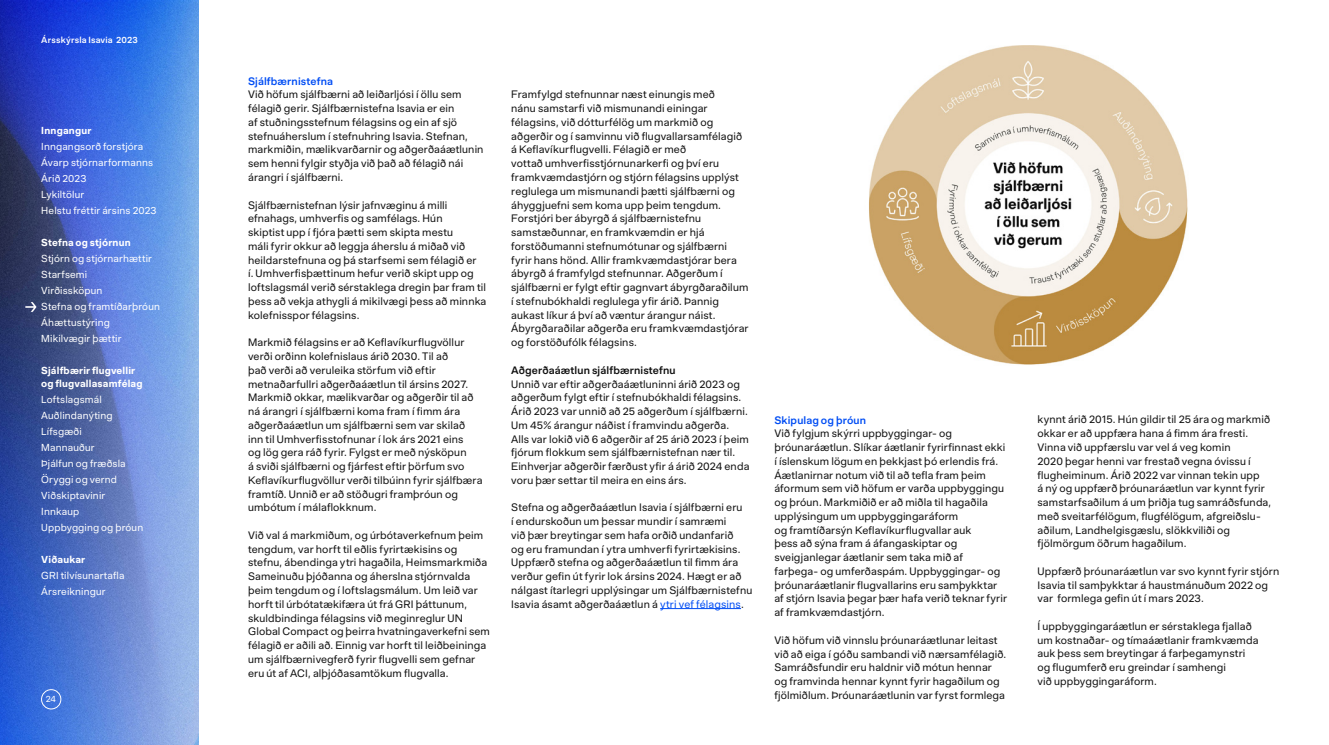
<style>
.page{position:relative;width:1329px;height:745px;background:#fff}
.page>*{position:absolute;margin:0;border:0;box-sizing:border-box;transform-origin:0 0}
.t1{font:10.62px/13.8px "KEF Oasis";letter-spacing:.015em;color:#101010}
.t2{font:100 10.62px "KEF Oasis VF";letter-spacing:.015em;color:#004df4}
.t3{font:100 10.62px "KEF Oasis VF";letter-spacing:.015em;color:#101010}
.t4{font:10px/16px "KEF Oasis";letter-spacing:.015em;color:#fff}
.t5{font:700 10px/12.5px "KEF Oasis";letter-spacing:.02em;color:#fff}
.t6{font:600 8.75px "KEF Oasis";letter-spacing:.025em;color:#fff}
.t7{font:8.75px "KEF Oasis";color:#fff}
.s1{color:#004df4}
</style>
<div class="page">
<img style="left:0;top:0;width:199px;height:744px">
<div style="left:41px;top:689px;width:20px;height:19px;border:1px solid #fff;border-radius:10px"></div>
<hr style="left:660px;top:607px;width:81px;height:1px;background:#004df4">
<svg style="left:25px;top:302px;width:12px;height:9px"></svg>
<img style="left:869px;top:45px;width:319px;height:320px">
<p class="t6" style="left:41px;top:32px;width:98px">Ársskýrsla Isavia 2023</p>
<p class="t5" style="left:41px;top:123px;width:52px">Inngangur</p>
<p class="t4" style="left:41px;top:138px;width:117px">Inngangsorð forstjóra<br>Ávarp stjórnarformanns<br>Árið 2023<br>Lykiltölur<br>Helstu fréttir ársins 2023</p>
<p class="t5" style="left:41px;top:235px;width:91px">Stefna og stjórnun</p>
<p class="t4" style="left:41px;top:250px;width:120px">Stjórn og stjórnarhættir<br>Starfsemi<br>Virðissköpun<br>Stefna og framtíðarþróun<br>Áhættustýring<br>Mikilvægir þættir</p>
<p class="t5" style="left:41px;top:363px;width:103px">Sjálfbærir flugvellir og flugvallasamfélag</p>
<p class="t4" style="left:41px;top:390px;width:104px">Loftslagsmál<br>Auðlindanýting<br>Lífsgæði<br>Mannauður<br>Þjálfun og fræðsla<br>Öryggi og vernd<br>Viðskiptavinir<br>Innkaup<br>Uppbygging og þróun</p>
<p class="t5" style="left:41px;top:552px;width:45px">Viðaukar</p>
<p class="t4" style="left:41px;top:566px;width:85px">GRI tilvísunartafla<br>Ársreikningur</p>
<p class="t7" style="left:46px;top:691px;width:12px">24</p>
<p class="t2" style="left:248px;top:72px;width:86px">Sjálfbærnistefna</p>
<p class="t1" style="left:248px;top:87px;width:237px">Við höfum sjálfbærni að leiðarljósi í öllu sem félagið gerir. Sjálfbærnistefna Isavia er ein<br>af stuðningsstefnum félagsins og ein af sjö stefnuáherslum í stefnuhring Isavia. Stefnan, markmiðin, mælikvarðarnir og aðgerðaáætlunin sem henni fylgir styðja við það að félagið nái árangri í sjálfbærni.</p>
<p class="t1" style="left:248px;top:197px;width:240px">Sjálfbærnistefnan lýsir jafnvæginu á milli efnahags, umhverfis og samfélags. Hún<br>skiptist upp í fjóra þætti sem skipta mestu<br>máli fyrir okkur að leggja áherslu á miðað við heildarstefnuna og þá starfsemi sem félagið er<br>í. Umhverfisþættinum hefur verið skipt upp og loftslagsmál verið sérstaklega dregin þar fram til þess að vekja athygli á mikilvægi þess að minnka kolefnisspor félagsins.</p>
<p class="t1" style="left:248px;top:334px;width:236px">Markmið félagsins er að Keflavíkurflugvöllur verði orðinn kolefnislaus árið 2030. Til að<br>það verði að veruleika störfum við eftir metnaðarfullri aðgerðaáætlun til ársins 2027.<br>Markmið okkar, mælikvarðar og aðgerðir til að ná árangri í sjálfbærni koma fram í fimm ára aðgerðaáætlun um sjálfbærni sem var skilað inn til Umhverfisstofnunar í lok árs 2021 eins<br>og lög gera ráð fyrir. Fylgst er með nýsköpun<br>á sviði sjálfbærni og fjárfest eftir þörfum svo Keflavíkurflugvöllur verði tilbúinn fyrir sjálfbæra framtíð. Unnið er að stöðugri framþróun og umbótum í málaflokknum.</p>
<p class="t1" style="left:248px;top:527px;width:243px">Við val á markmiðum, og úrbótaverkefnum þeim tengdum, var horft til eðlis fyrirtækisins og stefnu, ábendinga ytri hagaðila, Heimsmarkmiða Sameinuðu þjóðanna og áherslna stjórnvalda þeim tengdum og í loftslagsmálum. Um leið var horft til úrbótatækifæra út frá GRI þáttunum, skuldbindinga félagsins við meginreglur UN Global Compact og þeirra hvatningaverkefni sem félagið er aðili að. Einnig var horft til leiðbeininga um sjálfbærnivegferð fyrir flugvelli sem gefnar eru út af ACI, alþjóðasamtökum flugvalla.</p>
<p class="t1" style="left:511px;top:87px;width:239px">Framfylgd stefnunnar næst einungis með<br>nánu samstarfi við mismunandi einingar félagsins, við dótturfélög um markmið og aðgerðir og í samvinnu við flugvallarsamfélagið á Keflavíkurflugvelli. Félagið er með<br>vottað umhverfisstjórnunarkerfi og því eru framkvæmdastjórn og stjórn félagsins upplýst reglulega um mismunandi þætti sjálfbærni og áhyggjuefni sem koma upp þeim tengdum.<br>Forstjóri ber ábyrgð á sjálfbærnistefnu samstæðunnar, en framkvæmdin er hjá forstöðumanni stefnumótunar og sjálfbærni fyrir hans hönd. Allir framkvæmdastjórar bera ábyrgð á framfylgd stefnunnar. Aðgerðum í sjálfbærni er fylgt eftir gagnvart ábyrgðaraðilum í stefnubókhaldi reglulega yfir árið. Þannig aukast líkur á því að væntur árangur náist.<br>Ábyrgðaraðilar aðgerða eru framkvæmdastjórar og forstöðufólk félagsins.</p>
<p class="t3" style="left:511px;top:361px;width:166px">Aðgerðaáætlun sjálfbærnistefnu</p>
<p class="t1" style="left:511px;top:375px;width:240px">Unnið var eftir aðgerðaáætluninni árið 2023 og aðgerðum fylgt eftir í stefnubókhaldi félagsins.<br>Árið 2023 var unnið að 25 aðgerðum í sjálfbærni.<br>Um 45% árangur náðist í framvindu aðgerða.<br>Alls var lokið við 6 aðgerðir af 25 árið 2023 í þeim fjórum flokkum sem sjálfbærnistefnan nær til.<br>Einhverjar aðgerðir færðust yfir á árið 2024 enda voru þær settar til meira en eins árs.</p>
<p class="t1" style="left:511px;top:499px;width:243px">Stefna og aðgerðaáætlun Isavia í sjálfbærni eru<br>í endurskoðun um þessar mundir í samræmi<br>við þær breytingar sem hafa orðið undanfarið<br>og eru framundan í ytra umhverfi fyrirtækisins.<br>Uppfærð stefna og aðgerðaáætlun til fimm ára verður gefin út fyrir lok ársins 2024. Hægt er að nálgast ítarlegri upplýsingar um Sjálfbærnistefnu Isavia ásamt aðgerðaáætlun á <span class="s1">ytri vef félagsins</span>.</p>
<p class="t2" style="left:774px;top:411px;width:93px">Skipulag og þróun</p>
<p class="t1" style="left:774px;top:425px;width:234px">Við fylgjum skýrri uppbyggingar- og þróunaráætlun. Slíkar áætlanir fyrirfinnast ekki í íslenskum lögum en þekkjast þó erlendis frá.<br>Áætlanirnar notum við til að tefla fram þeim áformum sem við höfum er varða uppbyggingu og þróun. Markmiðið er að miðla til hagaðila upplýsingum um uppbyggingaráform<br>og framtíðarsýn Keflavíkurflugvallar auk<br>þess að sýna fram á áfangaskiptar og sveigjanlegar áætlanir sem taka mið af farþega- og umferðaspám. Uppbyggingar- og þróunaráætlanir flugvallarins eru samþykktar af stjórn Isavia þegar þær hafa verið teknar fyrir af framkvæmdastjórn.</p>
<p class="t1" style="left:774px;top:631px;width:233px">Við höfum við vinnslu þróunaráætlunar leitast við að eiga í góðu sambandi við nærsamfélagið.<br>Samráðsfundir eru haldnir við mótun hennar og framvinda hennar kynnt fyrir hagaðilum og fjölmiðlum. Þróunaráætlunin var fyrst formlega</p>
<p class="t1" style="left:1037px;top:411px;width:235px">kynnt árið 2015. Hún gildir til 25 ára og markmið okkar er að uppfæra hana á fimm ára fresti.<br>Vinna við uppfærslu var vel á veg komin<br>2020 þegar henni var frestað vegna óvissu í flugheiminum. Árið 2022 var vinnan tekin upp<br>á ný og uppfærð þróunaráætlun var kynnt fyrir samstarfsaðilum á um þriðja tug samráðsfunda, með sveitarfélögum, flugfélögum, afgreiðslu&shy;aðilum, Landhelgisgæslu, slökkviliði og fjölmörgum öðrum hagaðilum.</p>
<p class="t1" style="left:1037px;top:563px;width:243px">Uppfærð þróunaráætlun var svo kynnt fyrir stjórn<br>Isavia til samþykktar á haustmánuðum 2022 og var formlega gefin út í mars 2023.</p>
<p class="t1" style="left:1037px;top:618px;width:223px">Í uppbyggingaráætlun er sérstaklega fjallað um kostnaðar- og tímaáætlanir framkvæmda auk þess sem breytingar á farþegamynstri og flugumferð eru greindar í samhengi<br>við uppbyggingaráform.</p>
</div>
